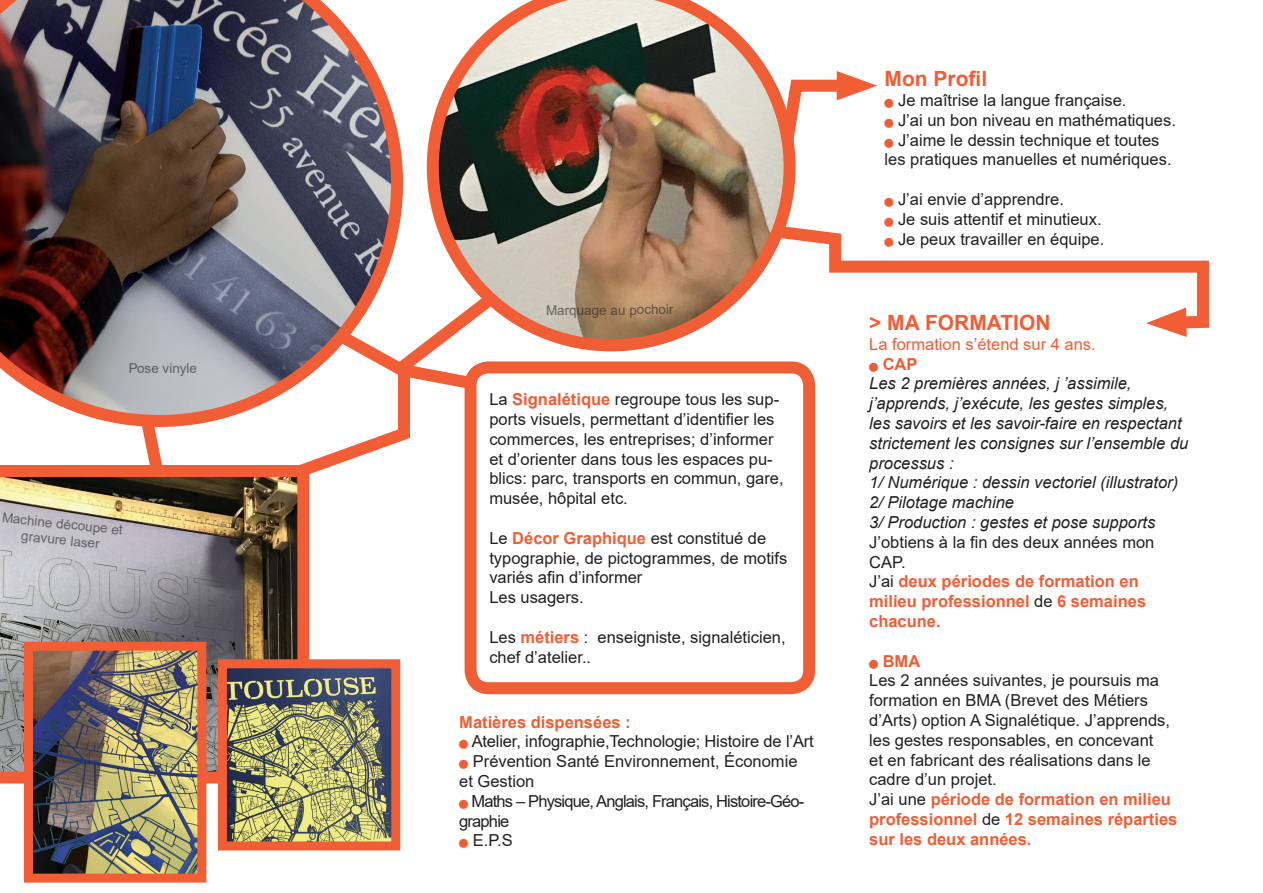
<style>
.page{position:relative;width:1263px;height:893px;background:#fff}
.page>*{position:absolute;margin:0;border:0;box-sizing:border-box;transform-origin:0 0}
.t1{font:700 21px "Arial";color:#f15d34}
.t2{font:16.5px/19.8px "Arial";color:#231f20}
.t3{font:italic 16.5px/19.8px "Arial";color:#231f20}
.t4{font:700 16.5px/19.8px "Arial";color:#f15d34}
.t5{font:16.5px/19.8px "Arial";letter-spacing:-.05em;color:#231f20}
.t6{font:16.5px "Arial";color:#f15d34}
.t7{font:13.5px/16.2px "Arial";letter-spacing:-.01em;color:#231f20;text-align:center}
.s1{font-weight:700;color:#f15d34}
.s2{color:#f15d34}
.s3{font-weight:700;font-style:normal;color:#f15d34}
.s4{font-weight:400;color:#231f20}
</style>
<div class="page">
<img style="left:0;top:0;width:403px;height:427px">
<img style="left:0;top:465px;width:309px;height:318px">
<svg style="left:133px;top:405px;width:38px;height:81px"></svg>
<svg style="left:282px;top:268px;width:183px;height:219px"></svg>
<svg style="left:328px;top:322px;width:283px;height:99px"></svg>
<svg style="left:795px;top:71px;width:82px;height:110px"></svg>
<svg style="left:795px;top:227px;width:414px;height:102px"></svg>
<svg style="left:1146px;top:308px;width:41px;height:29px"></svg>
<div style="left:471px;top:367px;width:338px;height:321px;background:#fff;border-radius:18px"></div>
<div style="left:465px;top:361px;width:350px;height:333px;border:12px solid #f15d34;border-radius:18px"></div>
<img style="left:427px;top:0;width:368px;height:351px">
<img style="left:34px;top:652px;width:162px;height:221px">
<div style="left:24px;top:642px;width:182px;height:241px;border:9px solid #f15d34"></div>
<img style="left:228px;top:669px;width:162px;height:171px">
<div style="left:218px;top:659px;width:182px;height:191px;border:9px solid #f15d34"></div>
<p class="t7" style="left:128px;top:360px;width:71px">Pose vinyle</p>
<p class="t7" style="left:3px;top:509px;width:123px;rotate:6deg">Machine découpe et gravure laser</p>
<p class="t7" style="left:546px;top:302px;width:129px">Marquage au pochoir</p>
<p class="t2" style="left:489px;top:389px;width:296px">La <span class="s1">Signalétique</span> regroupe tous les sup&shy;ports visuels, permettant d’identifier les commerces, les entreprises; d’informer et d’orienter dans tous les espaces pu&shy;blics: parc, transports en commun, gare, musée, hôpital etc.</p>
<p class="t2" style="left:489px;top:528px;width:300px">Le <span class="s1">Décor Graphique</span> est constitué de typographie, de pictogrammes, de motifs variés afin d’informer<br>Les usagers.</p>
<p class="t2" style="left:489px;top:627px;width:298px">Les <span class="s1">métiers</span> : enseigniste, signaléticien, chef d’atelier..</p>
<p class="t4" style="left:459px;top:712px;width:173px">Matières dispensées :</p>
<p class="t2" style="left:459px;top:731px;width:356px"><span class="s2">■</span> Atelier, infographie,Technologie; Histoire de l’Art</p>
<p class="t2" style="left:459px;top:751px;width:340px"><span class="s2">■</span> Prévention Santé Environnement, Économie et Gestion</p>
<p class="t5" style="left:459px;top:791px;width:347px"><span class="s2">■</span> Maths – Physique, Anglais, Français, Histoire-Géo&shy;graphie</p>
<p class="t2" style="left:459px;top:830px;width:55px"><span class="s2">■</span> E.P.S</p>
<p class="t1" style="left:884px;top:64px;width:104px">Mon Profil</p>
<p class="t2" style="left:884px;top:90px;width:243px"><span class="s2">■</span> Je maîtrise la langue française.</p>
<p class="t2" style="left:884px;top:110px;width:293px"><span class="s2">■</span> J’ai un bon niveau en mathématiques.</p>
<p class="t2" style="left:884px;top:130px;width:289px"><span class="s2">■</span> J’aime le dessin technique et toutes les pratiques manuelles et numériques.</p>
<p class="t2" style="left:884px;top:189px;width:181px"><span class="s2">■</span> J’ai envie d’apprendre.</p>
<p class="t2" style="left:884px;top:209px;width:219px"><span class="s2">■</span> Je suis attentif et minutieux.</p>
<p class="t2" style="left:884px;top:229px;width:221px"><span class="s2">■</span> Je peux travailler en équipe.</p>
<p class="t1" style="left:869px;top:308px;width:183px">&gt; MA FORMATION</p>
<p class="t6" style="left:869px;top:333px;width:228px">La formation s’étend sur 4 ans.</p>
<p class="t3" style="left:869px;top:354px;width:321px"><span class="s2">■</span> <span class="s3">CAP<br></span>Les 2 premières années, j ’assimile, j’apprends, j’exécute, les gestes simples, les savoirs et les savoir-faire en respectant strictement les consignes sur l’ensemble du processus :<br>1/ Numérique : dessin vectoriel (illustrator)<br>2/ Pilotage machine<br>3/ Production : gestes et pose supports</p>
<p class="t4" style="left:869px;top:532px;width:287px"><span class="s4">J’obtiens à la fin des deux années mon<br>CAP.<br>J’ai</span> deux périodes de formation en milieu professionnel <span class="s4">de</span> 6 semaines chacune.</p>
<p class="t2" style="left:869px;top:651px;width:310px"><span class="s2">■</span> <span class="s1">BMA<br></span>Les 2 années suivantes, je poursuis ma formation en BMA (Brevet des Métiers d’Arts) option A Signalétique. J’apprends, les gestes responsables, en concevant<br>et en fabricant des réalisations dans le cadre d’un projet.<br>J’ai une <span class="s1">période de formation en milieu professionnel</span> de <span class="s1">12 semaines réparties sur les deux années.</span></p>
</div>
